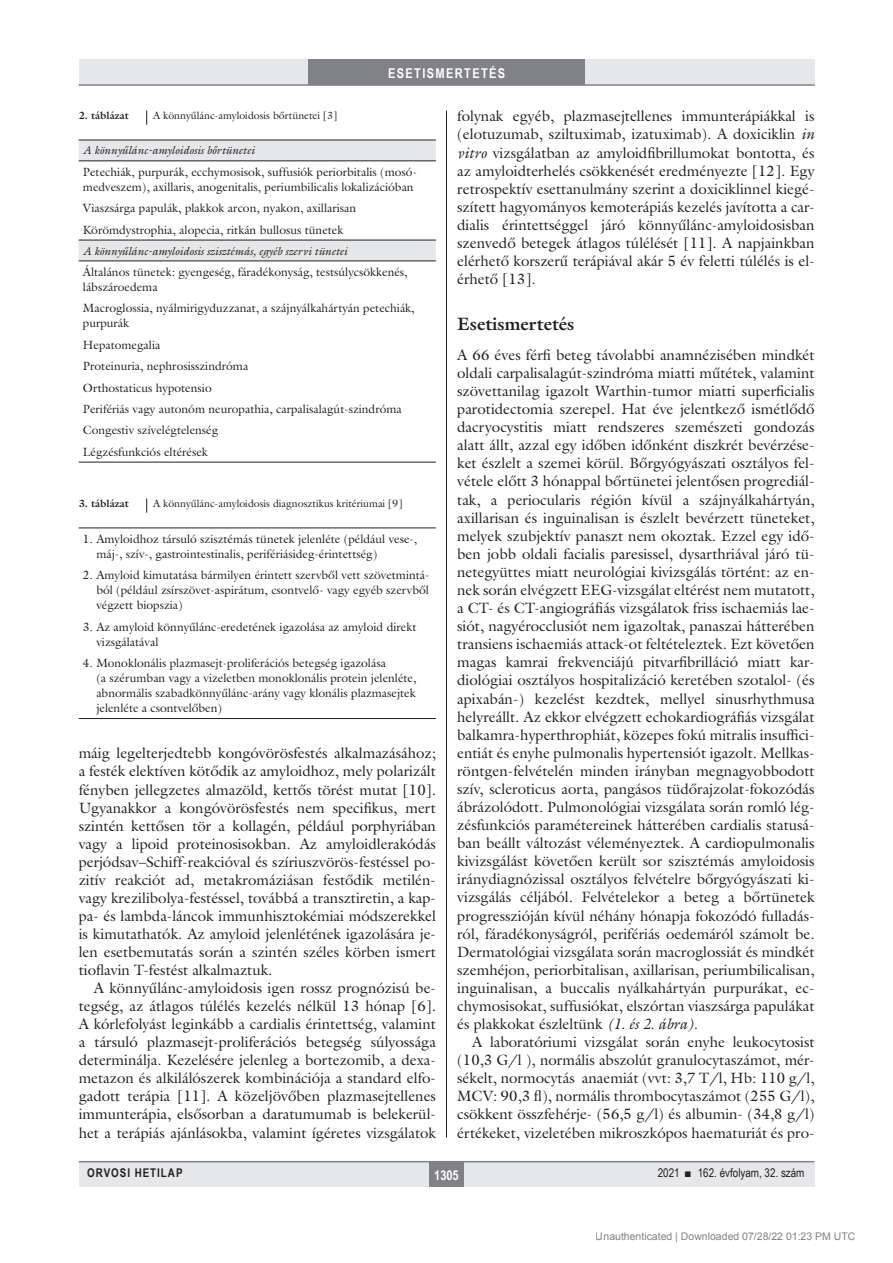
<style>
.page{position:relative;width:893px;height:1263px;background:#fff}
.page>*{position:absolute;margin:0;border:0;box-sizing:border-box;transform-origin:0 0}
.alcimbold{font:700 18px "Galliard Reg";color:#231f20}
.Body_tompa{font:15px/18.1px "Galliard Reg";color:#231f20}
.Body_Text{font:15px/18px "Galliard Reg";color:#231f20;text-align:justify}
.rovatcim_jo{font:700 13.5px "Arial Narrow";letter-spacing:.1em;color:#fff}
.oldalszam{font:700 13.5px "Arial Narrow";color:#fff}
.tabla{font:12px/15px "Galliard Reg";color:#231f20}
.pagina{font:12px "Arial Narrow";color:#231f20}
.pagina-2{font:700 12px "Arial Narrow";letter-spacing:.08em;color:#231f20}
.tablafej{font:italic 11.25px "Galliard Reg";color:#231f20}
.kepalairas2{font:10.5px "Galliard Reg";color:#231f20}
.t1{font:10.5px "Arial";color:rgb(0 0 0/.5)}
.kepalairas1{font:700 10.5px "Galliard Reg";color:#231f20}
.s1{font-style:italic}
</style>
<div class="page">
<div style="left:79px;top:1161px;width:735px;height:25px;background:#e6e7e9"></div>
<div style="left:429px;top:1161px;width:34px;height:25px;background:#808285"></div>
<hr style="left:79px;top:1161px;width:735px;height:1px;background:#808285">
<div style="left:79px;top:60px;width:735px;height:25px;background:#e6e7e9"></div>
<div style="left:308px;top:60px;width:277px;height:25px;background:#808285"></div>
<hr style="left:79px;top:84px;width:736px;height:2px;background:#808285">
<hr style="left:446px;top:111px;width:1px;height:1026px;background:#231f20">
<svg style="left:146px;top:111px;width:1px;height:14px"></svg>
<svg style="left:79px;top:141px;width:357px;height:120px"></svg>
<hr style="left:79px;top:140px;width:357px;height:1px;background:#231f20">
<hr style="left:79px;top:160px;width:357px;height:1px;background:#231f20">
<hr style="left:79px;top:240px;width:357px;height:1px;background:#231f20">
<hr style="left:79px;top:261px;width:357px;height:1px;background:#231f20">
<hr style="left:79px;top:462px;width:357px;height:1px;background:#231f20">
<svg style="left:146px;top:498px;width:1px;height:15px"></svg>
<hr style="left:79px;top:527px;width:357px;height:1px;background:#231f20">
<hr style="left:79px;top:718px;width:357px;height:1px;background:#231f20">
<p class="rovatcim_jo" style="left:388px;top:63px;width:119px">ESETISMERTETÉS</p>
<p class="kepalairas1" style="left:79px;top:109px;width:52px">2. táblázat</p>
<p class="kepalairas2" style="left:153px;top:109px;width:186px">A könnyűlánc-amyloidosis bőrtünetei [3]</p>
<p class="tablafej" style="left:83px;top:144px;width:173px">A könnyűlánc-amyloidosis bőrtünetei</p>
<p class="tabla" style="left:83px;top:164px;width:336px">Petechiák, purpurák, ecchymosisok, suffusiók periorbitalis (mosó&shy;medveszem), axillaris, anogenitalis, periumbilicalis lokalizációban</p>
<p class="tabla" style="left:83px;top:201px;width:275px">Viaszsárga papulák, plakkok arcon, nyakon, axillarisan</p>
<p class="tabla" style="left:83px;top:222px;width:262px">Körömdystrophia, alopecia, ritkán bullosus tünetek</p>
<p class="tablafej" style="left:83px;top:244px;width:266px">A könnyűlánc-amyloidosis szisztémás, egyéb szervi tünetei</p>
<p class="tabla" style="left:83px;top:264px;width:326px">Általános tünetek: gyengeség, fáradékonyság, testsúlycsökkenés, lábszároedema</p>
<p class="tabla" style="left:83px;top:301px;width:333px">Macroglossia, nyálmirigyduzzanat, a szájnyálkahártyán petechiák, purpurák</p>
<p class="tabla" style="left:83px;top:337px;width:79px">Hepatomegalia</p>
<p class="tabla" style="left:83px;top:358px;width:167px">Proteinuria, nephrosisszindróma</p>
<p class="tabla" style="left:83px;top:380px;width:130px">Orthostaticus hypotensio</p>
<p class="tabla" style="left:83px;top:401px;width:320px">Perifériás vagy autonóm neuropathia, carpalisalagút-szindróma</p>
<p class="tabla" style="left:83px;top:423px;width:137px">Congestiv szívelégtelenség</p>
<p class="tabla" style="left:83px;top:444px;width:127px">Légzésfunkciós eltérések</p>
<p class="kepalairas1" style="left:79px;top:496px;width:52px">3. táblázat</p>
<p class="kepalairas2" style="left:153px;top:497px;width:251px">A könnyűlánc-amyloidosis diagnosztikus kritériumai [9]</p>
<p class="tabla" style="left:96px;top:531px;width:322px;text-indent:-13px">1. Amyloidhoz társuló szisztémás tünetek jelenléte (például vese-, máj-, szív-, gastrointestinalis, perifériásideg-érintettség)</p>
<p class="tabla" style="left:96px;top:568px;width:335px;text-align:justify;text-indent:-13px">2. Amyloid kimutatása bármilyen érintett szervből vett szövetmintá&shy;ból (például zsírszövet-aspirátum, csontvelő- vagy egyéb szervből végzett biopszia)</p>
<p class="tabla" style="left:96px;top:619px;width:322px;text-indent:-13px">3. Az amyloid könnyűlánc-eredetének igazolása az amyloid direkt vizsgálatával</p>
<p class="tabla" style="left:96px;top:655px;width:322px;text-indent:-13px">4. Monoklonális plazmasejt-proliferációs betegség igazolása<br>(a szérumban vagy a vizeletben monoklonális protein jelenléte, abnormális szabadkönnyűlánc-arány vagy klonális plazmasejtek jelenléte a csontvelőben)</p>
<p class="Body_Text" style="left:79px;top:744px;width:359px">máig legelterjedtebb kongóvörösfestés alkalmazásához; a festék elektíven kötődik az amyloidhoz, mely polarizált fényben jellegzetes almazöld, kettős törést mutat [10].<br>Ugyanakkor a kongóvörösfestés nem specifikus, mert szintén kettősen tör a kollagén, például porphyriában vagy a lipoid proteinosisokban. Az amyloidlerakódás perjódsav–Schiff-reakcióval és szíriuszvörös-festéssel po&shy;zitív reakciót ad, metakromáziásan festődik metilén&shy;vagy krezilibolya-festéssel, továbbá a transztiretin, a kap&shy;pa- és lambda-láncok immunhisztokémiai módszerekkel is kimutathatók. Az amyloid jelenlétének igazolására je&shy;len esetbemutatás során a szintén széles körben ismert tioflavin T-festést alkalmaztuk.</p>
<p class="Body_Text" style="left:79px;top:979px;width:359px;text-indent:15px">A könnyűlánc-amyloidosis igen rossz prognózisú be&shy;tegség, az átlagos túlélés kezelés nélkül 13 hónap [6].<br>A kórlefolyást leginkább a cardialis érintettség, valamint a társuló plazmasejt-proliferációs betegség súlyossága determinálja. Kezelésére jelenleg a bortezomib, a dexa&shy;metazon és alkilálószerek kombinációja a standard elfo&shy;gadott terápia [11]. A közeljövőben plazmasejtellenes immunterápia, elsősorban a daratumumab is belekerül&shy;het a terápiás ajánlásokba, valamint ígéretes vizsgálatok</p>
<p class="Body_Text" style="left:457px;top:107px;width:359px">folynak egyéb, plazmasejtellenes immunterápiákkal is (elotuzumab, sziltuximab, izatuximab). A doxiciklin <span class="s1">in vitro</span> vizsgálatban az amyloidfibrillumokat bontotta, és az amyloidterhelés csökkenését eredményezte [12]. Egy retrospektív esettanulmány szerint a doxiciklinnel kiegé&shy;szített hagyományos kemoterápiás kezelés javította a car&shy;dialis érintettséggel járó könnyűlánc-amyloidosisban szenvedő betegek átlagos túlélését [11]. A napjainkban elérhető korszerű terápiával akár 5 év feletti túlélés is el&shy;érhető [13].</p>
<p class="alcimbold" style="left:457px;top:312px;width:119px">Esetismertetés</p>
<p class="Body_tompa" style="left:457px;top:345px;width:359px">A 66 éves férfi beteg távolabbi anamnézisében mindkét oldali carpalisalagút-szindróma miatti műtétek, valamint szövettanilag igazolt Warthin-tumor miatti superficialis parotidectomia szerepel. Hat éve jelentkező ismétlődő dacryocystitis miatt rendszeres szemészeti gondozás alatt állt, azzal egy időben időnként diszkrét bevérzése&shy;ket észlelt a szemei körül. Bőrgyógyászati osztályos fel&shy;vétele előtt 3 hónappal bőrtünetei jelentősen progrediál&shy;tak, a periocularis régión kívül a szájnyálkahártyán, axillarisan és inguinalisan is észlelt bevérzett tüneteket, melyek szubjektív panaszt nem okoztak. Ezzel egy idő&shy;ben jobb oldali facialis paresissel, dysarthriával járó tü&shy;netegyüttes miatt neurológiai kivizsgálás történt: az en&shy;nek során elvégzett EEG-vizsgálat eltérést nem mutatott, a CT- és CT-angiográfiás vizsgálatok friss ischaemiás lae&shy;siót, nagyérocclusiót nem igazoltak, panaszai hátterében transiens ischaemiás attack-ot feltételeztek. Ezt követően magas kamrai frekvenciájú pitvarfibrilláció miatt kar&shy;diológiai osztályos hospitalizáció keretében szotalol- (és apixabán-) kezelést kezdtek, mellyel sinusrhythmusa helyreállt. Az ekkor elvégzett echokardiográfiás vizsgálat balkamra-hyperthrophiát, közepes fokú mitralis insuffici&shy;entiát és enyhe pulmonalis hypertensiót igazolt. Mellkas&shy;röntgen-felvételén minden irányban megnagyobbodott szív, scleroticus aorta, pangásos tüdőrajzolat-fokozódás ábrázolódott. Pulmonológiai vizsgálata során romló lég&shy;zésfunkciós paramétereinek hátterében cardialis statusá&shy;ban beállt változást véleményeztek. A cardiopulmonalis kivizsgálást követően került sor szisztémás amyloidosis iránydiagnózissal osztályos felvételre bőrgyógyászati ki&shy;vizsgálás céljából. Felvételekor a beteg a bőrtünetek progresszióján kívül néhány hónapja fokozódó fulladás&shy;ról, fáradékonyságról, perifériás oedemáról számolt be.<br>Dermatológiai vizsgálata során macroglossiát és mindkét szemhéjon, periorbitalisan, axillarisan, periumbilicalisan, inguinalisan, a buccalis nyálkahártyán purpurákat, ec&shy;chymosisokat, suffusiókat, elszórtan viaszsárga papulákat és plakkokat észleltünk <span class="s1">(1. és 2. ábra)</span>.</p>
<p class="Body_Text" style="left:457px;top:1033px;width:359px;text-indent:15px">A laboratóriumi vizsgálat során enyhe leukocytosist (10,3 G/l ), normális abszolút granulocytaszámot, mér&shy;sékelt, normocytás anaemiát (vvt: 3,7 T/l, Hb: 110 g/l, MCV: 90,3 fl), normális thrombocytaszámot (255 G/l), csökkent összfehérje- (56,5 g/l) és albumin- (34,8 g/l) értékeket, vizeletében mikroszkópos haematuriát és pro-</p>
<p class="pagina-2" style="left:87px;top:1164px;width:97px">ORVOSI HETILAP</p>
<p class="oldalszam" style="left:434px;top:1165px;width:26px">1305</p>
<p class="pagina" style="left:658px;top:1164px;width:148px">2021 ■ 162. évfolyam, 32. szám</p>
<p class="t1" style="left:596px;top:1231px;width:261px">Unauthenticated | Downloaded 07/28/22 01:23 PM UTC</p>
</div>
